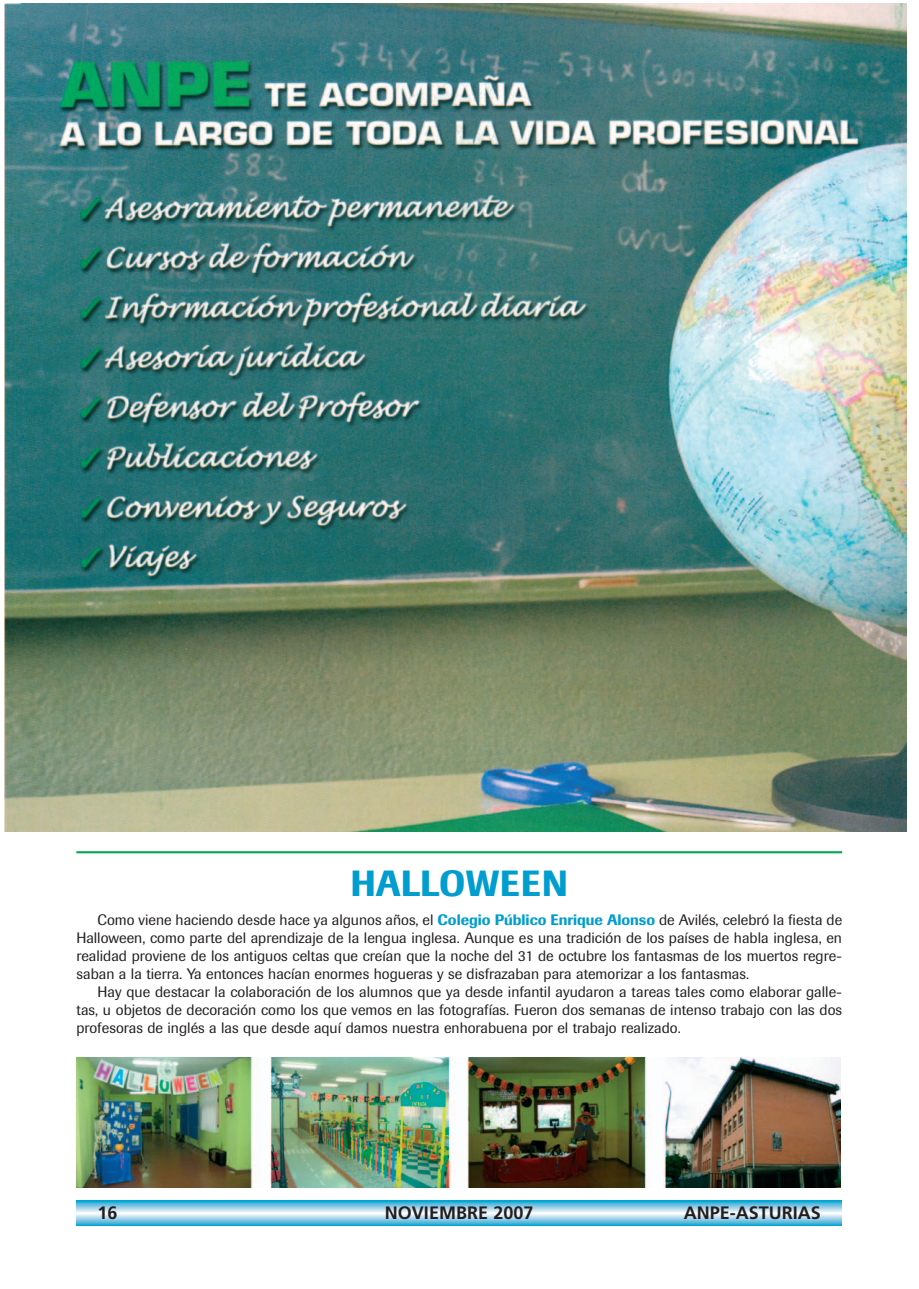
<style>
.page{position:relative;width:919px;height:1289px;background:#fff}
.page>*{position:absolute;margin:0;border:0;box-sizing:border-box;transform-origin:0 0}
.t1{font:500 36px "Imago";letter-spacing:.01em;color:#009dce}
.t2{font:700 18px "Frutiger LT Std";color:#231f20}
.t3{font:15px/18px "Imago";color:#231f20;text-align:justify}
.s1{font-weight:500;color:#009dce}
</style>
<div class="page">
<div style="left:76px;top:1200px;width:766px;height:25px;background:#00a7d4"></div>
<svg style="left:76px;top:1223px;width:766px;height:1px"></svg>
<svg style="left:76px;top:1202px;width:766px;height:21px;background:#40b4db"></svg>
<div style="left:76px;top:1203px;width:766px;height:19px;background:#6cbee0"></div>
<div style="left:76px;top:1203px;width:766px;height:18px;background:#50b5db"></div>
<svg style="left:76px;top:1204px;width:766px;height:17px;background:#71c0e1"></svg>
<svg style="left:76px;top:1205px;width:766px;height:15px;background:#85c7e4"></svg>
<svg style="left:76px;top:1206px;width:766px;height:13px;background:#99cfe8"></svg>
<svg style="left:76px;top:1207px;width:766px;height:11px;background:#a9d5eb"></svg>
<svg style="left:76px;top:1208px;width:766px;height:9px;background:#bbddef"></svg>
<svg style="left:76px;top:1209px;width:766px;height:7px;background:#cde6f3"></svg>
<svg style="left:76px;top:1210px;width:766px;height:5px;background:#dfeef7"></svg>
<hr style="left:76px;top:1211px;width:766px;height:3px;background:#edf5fa">
<hr style="left:76px;top:1212px;width:766px;height:1px;background:#fff">
<img style="left:4px;top:3px;width:901px;height:828px">
<img style="left:76px;top:1057px;width:764px;height:130px">
<hr style="left:76px;top:851px;width:766px;height:2px;background:#00a74e">
<h1 class="t1" style="left:350px;top:870px;width:219px">HALLOWEEN</h1>
<p class="t3" style="left:76px;top:911px;width:767px;text-indent:21px">Como viene haciendo desde hace ya algunos años, el <span class="s1">Colegio Público Enrique Alonso</span> de Avilés, celebró la fiesta de Halloween, como parte del aprendizaje de la lengua inglesa. Aunque es una tradición de los países de habla inglesa, en realidad proviene de los antiguos celtas que creían que la noche del 31 de octubre los fantasmas de los muertos regre&shy;saban a la tierra. Ya entonces hacían enormes hogueras y se disfrazaban para atemorizar a los fantasmas.</p>
<p class="t3" style="left:76px;top:983px;width:767px;text-indent:21px">Hay que destacar la colaboración de los alumnos que ya desde infantil ayudaron a tareas tales como elaborar galle&shy;tas, u objetos de decoración como los que vemos en las fotografías. Fueron dos semanas de intenso trabajo con las dos profesoras de inglés a las que desde aquí damos nuestra enhorabuena por el trabajo realizado.</p>
<p class="t2" style="left:98px;top:1205px;width:22px">16</p>
<p class="t2" style="left:385px;top:1205px;width:150px">NOVIEMBRE 2007</p>
<p class="t2" style="left:683px;top:1205px;width:138px">ANPE-ASTURIAS</p>
</div>
